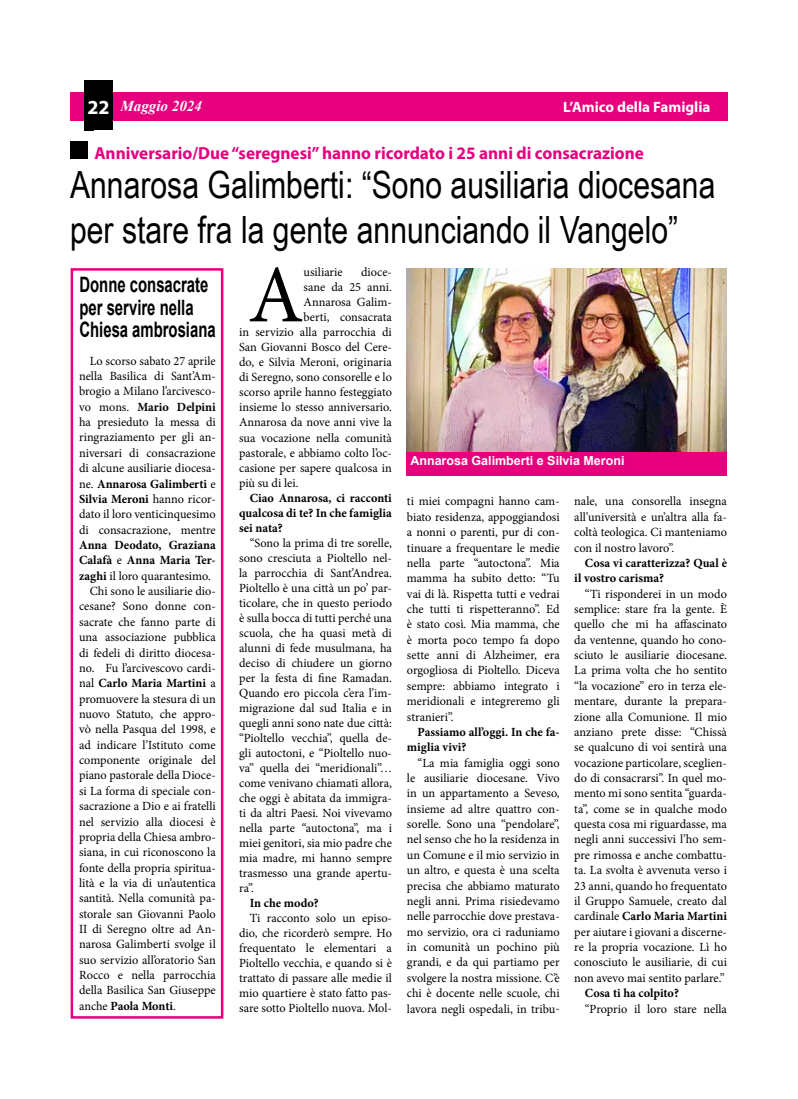
<style>
.page{position:relative;width:798px;height:1099px;background:#fff}
.page>*{position:absolute;margin:0;border:0;box-sizing:border-box;transform-origin:0 0}
.t1{font:81.75px "Minion Pro";color:#000}
.t2{font:37.5px/45px "Arial Narrow";color:#000}
.t3{font:700 21.25px/22.5px "Arial";color:#000;scale:.7 1}
.t4{font:700 17.5px "Myriad Pro";color:#e6007d}
.t5{font:700 15px "Myriad Pro";color:#fff}
.t6{font:italic 700 15px "Times New Roman";color:#fff}
.t7{font:12.5px/15.4px "Minion Pro";color:#000;text-align:justify}
.t8{font:700 12.5px/15px "Minion Pro";color:#000}
.t9{font:700 12.5px "Arial";color:#fff}
.s1{font-family:"Myriad Pro";font-style:normal;font-size:20px}
.s2{font-weight:700}
.s3{font-weight:400}
</style>
<div class="page">
<div style="left:70px;top:92px;width:657px;height:28px;background:#e6007d"></div>
<div style="left:84px;top:80px;width:29px;height:50px;background:#000"></div>
<div style="left:70px;top:141px;width:18px;height:18px;background:#000"></div>
<img style="left:406px;top:268px;width:320px;height:183px">
<div style="left:406px;top:452px;width:320px;height:23px;background:#e6007d"></div>
<div style="left:71px;top:268px;width:152px;height:750px;border:2px solid #e6007d"></div>
<p class="t6" style="left:88px;top:96px;width:116px"><span class="s1">22</span> Maggio 2024</p>
<p class="t5" style="left:563px;top:97px;width:149px">L’Amico della Famiglia</p>
<h3 class="t4" style="left:94px;top:142px;width:550px">Anniversario/Due “seregnesi” hanno ricordato i 25 anni di consacrazione</h3>
<h2 class="t2" style="left:70px;top:161px;width:646px">Annarosa Galimberti: “Sono ausiliaria diocesana per stare fra la gente annunciando il Vangelo”</h2>
<h1 class="t1" style="left:248px;top:240px;width:57px">A</h1>
<p class="t7" style="left:303px;top:265px;width:41px">usiliarie</p>
<p class="t7" style="left:361px;top:265px;width:32px">dioce-</p>
<h3 class="t3" style="left:79px;top:274px;width:196px">Donne consacrate per servire nella<br>Chiesa ambrosiana</h3>
<p class="t7" style="left:79px;top:353px;width:138px;text-indent:11px">Lo scorso sabato 27 aprile nella Basilica di Sant’Am&shy;brogio a Milano l’arcivesco&shy;vo mons. <span class="s2">Mario Delpini </span>ha presieduto la messa di ringraziamento per gli an&shy;niversari di consacrazione di alcune ausiliarie diocesa&shy;ne. <span class="s2">Annarosa Galimberti</span> e <span class="s2">Silvia Meroni</span> hanno ricor&shy;dato il loro venticinquesimo di consacrazione, mentre</p>
<p class="t8" style="left:79px;top:537px;width:138px">Anna Deodato, Graziana</p>
<p class="t8" style="left:79px;top:552px;width:138px">Calafà <span class="s3">e</span> Anna Maria Ter-</p>
<p class="t7" style="left:79px;top:568px;width:133px"><span class="s2">zaghi</span> il loro quarantesimo.</p>
<p class="t7" style="left:90px;top:583px;width:127px">Chi sono le ausiliarie dio-</p>
<p class="t7" style="left:79px;top:599px;width:138px">cesane? Sono donne con-</p>
<p class="t7" style="left:79px;top:614px;width:138px">sacrate che fanno parte di</p>
<p class="t7" style="left:79px;top:629px;width:138px">una associazione pubblica</p>
<p class="t7" style="left:79px;top:645px;width:138px">di fedeli di diritto diocesa-</p>
<p class="t7" style="left:79px;top:660px;width:138px">no. Fu l’arcivescovo cardi-</p>
<p class="t8" style="left:79px;top:675px;width:138px"><span class="s3">nal</span> Carlo Maria Martini <span class="s3">a</span></p>
<p class="t7" style="left:79px;top:691px;width:138px">promuovere la stesura di un</p>
<p class="t7" style="left:79px;top:706px;width:138px">nuovo Statuto, che appro-</p>
<p class="t7" style="left:79px;top:721px;width:138px">vò nella Pasqua del 1998, e</p>
<p class="t7" style="left:79px;top:737px;width:138px">ad indicare l’Istituto come</p>
<p class="t7" style="left:79px;top:752px;width:138px">componente originale del</p>
<p class="t7" style="left:79px;top:767px;width:138px">piano pastorale della Dioce-</p>
<p class="t7" style="left:79px;top:783px;width:138px">si La forma di speciale con-</p>
<p class="t7" style="left:79px;top:798px;width:138px">sacrazione a Dio e ai fratelli</p>
<p class="t7" style="left:79px;top:813px;width:138px">nel servizio alla diocesi è</p>
<p class="t7" style="left:79px;top:829px;width:138px">propria della Chiesa ambro-</p>
<p class="t7" style="left:79px;top:844px;width:138px">siana, in cui riconoscono la</p>
<p class="t7" style="left:79px;top:860px;width:138px">fonte della propria spiritua-</p>
<p class="t7" style="left:79px;top:875px;width:138px">lità e la via di un’autentica</p>
<p class="t7" style="left:79px;top:890px;width:138px">santità. Nella comunità pa-</p>
<p class="t7" style="left:79px;top:906px;width:138px">storale san Giovanni Paolo</p>
<p class="t7" style="left:79px;top:921px;width:138px">II di Seregno oltre ad An-</p>
<p class="t7" style="left:79px;top:936px;width:138px">narosa Galimberti svolge il</p>
<p class="t7" style="left:79px;top:952px;width:138px">suo servizio all’oratorio San</p>
<p class="t7" style="left:79px;top:967px;width:138px">Rocco e nella parrocchia</p>
<p class="t7" style="left:79px;top:982px;width:138px">della Basilica San Giuseppe</p>
<p class="t8" style="left:79px;top:998px;width:98px"><span class="s3">anche</span> Paola Monti<span class="s3">.</span></p>
<p class="t7" style="left:303px;top:280px;width:90px">sane da 25 anni.</p>
<p class="t7" style="left:303px;top:295px;width:90px">Annarosa Galim-</p>
<p class="t7" style="left:303px;top:310px;width:90px">berti, consacrata</p>
<p class="t7" style="left:239px;top:325px;width:154px">in servizio alla parrocchia di</p>
<p class="t7" style="left:239px;top:340px;width:154px">San Giovanni Bosco del Cere-</p>
<p class="t7" style="left:239px;top:355px;width:154px">do, e Silvia Meroni, originaria</p>
<p class="t7" style="left:239px;top:370px;width:154px">di Seregno, sono consorelle e lo</p>
<p class="t7" style="left:239px;top:385px;width:154px">scorso aprile hanno festeggiato</p>
<p class="t7" style="left:239px;top:400px;width:154px">insieme lo stesso anniversario.</p>
<p class="t7" style="left:239px;top:415px;width:154px">Annarosa da nove anni vive la</p>
<p class="t7" style="left:239px;top:430px;width:154px">sua vocazione nella comunità</p>
<p class="t7" style="left:239px;top:445px;width:154px">pastorale, e abbiamo colto l’oc-</p>
<p class="t7" style="left:239px;top:460px;width:154px">casione per sapere qualcosa in</p>
<p class="t7" style="left:239px;top:475px;width:61px">più su di lei.</p>
<p class="t8" style="left:239px;top:490px;width:154px;text-align:justify;text-indent:11px">Ciao Annarosa, ci racconti qualcosa di te? In che famiglia sei nata?</p>
<p class="t7" style="left:239px;top:535px;width:154px;line-height:15px;text-indent:11px">“Sono la prima di tre sorelle, sono cresciuta a Pioltello nel&shy;la parrocchia di Sant’Andrea.<br>Pioltello è una città un po’ par&shy;ticolare, che in questo periodo è sulla bocca di tutti perché una scuola, che ha quasi metà di alunni di fede musulmana, ha deciso di chiudere un giorno per la festa di fine Ramadan.<br>Quando ero piccola c’era l’im&shy;migrazione dal sud Italia e in quegli anni sono nate due città: “Pioltello vecchia”, quella de&shy;gli autoctoni, e “Pioltello nuo&shy;va” quella dei “meridionali”… come venivano chiamati allora, che oggi è abitata da immigra&shy;ti da altri Paesi. Noi vivevamo nella parte “autoctona”, ma i miei genitori, sia mio padre che mia madre, mi hanno sempre trasmesso una grande apertu&shy;ra”.</p>
<p class="t8" style="left:250px;top:895px;width:70px">In che modo?</p>
<p class="t7" style="left:239px;top:910px;width:154px;line-height:15px;text-indent:11px">Ti racconto solo un episo&shy;dio, che ricorderò sempre. Ho frequentato le elementari a Pioltello vecchia, e quando si è trattato di passare alle medie il mio quartiere è stato fatto pas&shy;sare sotto Pioltello nuova. Mol-</p>
<p class="t9" style="left:410px;top:452px;width:215px">Annarosa Galimberti e Silvia Meroni</p>
<p class="t7" style="left:574px;top:494px;width:154px">nale, una consorella insegna all’università e un’altra alla fa&shy;coltà teologica. Ci manteniamo con il nostro lavoro”.</p>
<p class="t8" style="left:574px;top:555px;width:154px;line-height:15.4px;text-indent:11px">Cosa vi caratterizza? Qual è il vostro carisma?</p>
<p class="t7" style="left:574px;top:586px;width:154px;text-indent:11px">“Ti risponderei in un modo semplice: stare fra la gente. È quello che mi ha affascinato da ventenne, quando ho cono&shy;sciuto le ausiliarie diocesane.<br>La prima volta che ho sentito “la vocazione” ero in terza ele&shy;mentare, durante la prepara&shy;zione alla Comunione. Il mio anziano prete disse: “Chissà se qualcuno di voi sentirà una vocazione particolare, sceglien&shy;do di consacrarsi”. In quel mo&shy;mento mi sono sentita “guarda&shy;ta”, come se in qualche modo questa cosa mi riguardasse, ma negli anni successivi l’ho sem&shy;pre rimossa e anche combattu&shy;ta. La svolta è avvenuta verso i 23 anni, quando ho frequentato il Gruppo Samuele, creato dal cardinale <span class="s2">Carlo Maria Martini </span>per aiutare i giovani a discerne&shy;re la propria vocazione. Lì ho conosciuto le ausiliarie, di cui non avevo mai sentito parlare.”</p>
<p class="t8" style="left:584px;top:985px;width:95px">Cosa ti ha colpito?</p>
<p class="t7" style="left:584px;top:1000px;width:143px">“Proprio il loro stare nella</p>
<p class="t7" style="left:407px;top:494px;width:154px">ti miei compagni hanno cam&shy;biato residenza, appoggiandosi a nonni o parenti, pur di con&shy;tinuare a frequentare le medie nella parte “autoctona”. Mia mamma ha subito detto: “Tu vai di là. Rispetta tutti e vedrai che tutti ti rispetteranno”. Ed è stato così. Mia mamma, che è morta poco tempo fa dopo sette anni di Alzheimer, era orgogliosa di Pioltello. Diceva sempre: abbiamo integrato i meridionali e integreremo gli stranieri”.</p>
<p class="t8" style="left:407px;top:724px;width:154px;text-indent:11px">Passiamo all’oggi. In che fa&shy;miglia vivi?</p>
<p class="t7" style="left:407px;top:755px;width:154px;text-indent:11px">“La mia famiglia oggi sono le ausiliarie diocesane. Vivo in un appartamento a Seveso, insieme ad altre quattro con&shy;sorelle. Sono una “pendolare”, nel senso che ho la residenza in un Comune e il mio servizio in un altro, e questa è una scelta precisa che abbiamo maturato negli anni. Prima risiedevamo nelle parrocchie dove prestava&shy;mo servizio, ora ci raduniamo in comunità un pochino più grandi, e da qui partiamo per svolgere la nostra missione. C’è chi è docente nelle scuole, chi lavora negli ospedali, in tribu-</p>
</div>
